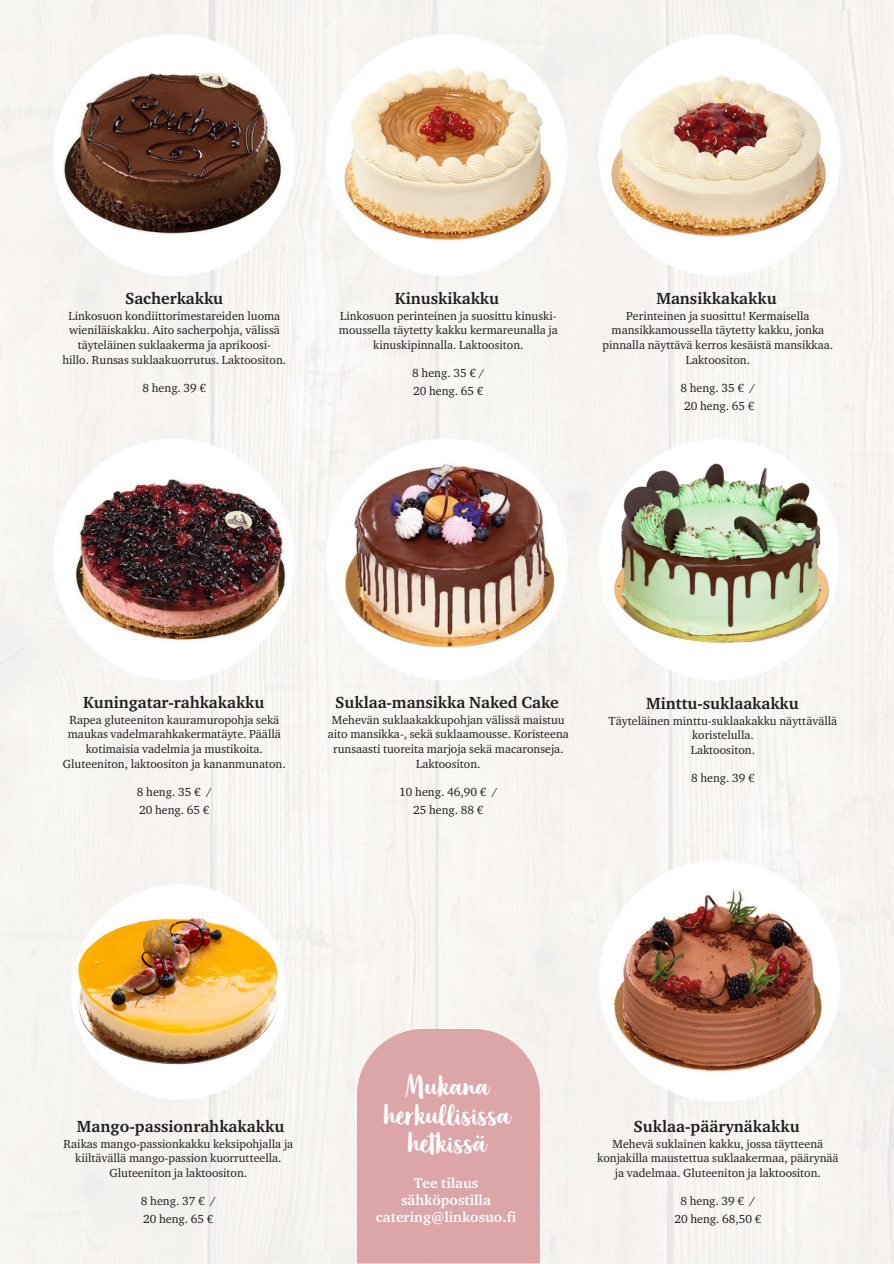
<style>
.page{position:relative;width:894px;height:1264px;background:#fff}
.page>*{position:absolute;margin:0;border:0;box-sizing:border-box;transform-origin:0 0}
.t1{font:30.9px/28px "Organika Script";color:#fff;text-align:center}
.t2{font:700 16.5px "Charter ITC Std";color:#1d1d1b}
.t3{font:700 14.55px/17.2px "Charter ITC Std";color:#fff;text-align:center}
.t4{font:12px/14.7px "Charter ITC Std";color:#1d1d1b;text-align:center}
</style>
<div class="page">
<img style="left:0;top:0;width:893px;height:1263px">
<img style="left:594px;top:457px;width:247px;height:195px">
<div style="left:357px;top:1028px;width:182px;height:235px;background:#dca5a8"></div>
<div style="left:71px;top:884px;width:215px;height:215px;background:#fff;border-radius:50%"></div>
<img style="left:45px;top:894px;width:258px;height:173px">
<h3 class="t2" style="left:125px;top:292px;width:100px">Sacherkakku</h3>
<h3 class="t4" style="left:68px;top:309px;width:213px">Linkosuon kondiittorimestareiden luoma wieniläiskakku. Aito sacherpohja, välissä täyteläinen suklaakerma ja aprikoosi-</h3>
<p class="t4" style="left:62px;top:353px;width:225px">hillo. Runsas suklaakuorrutus. Laktoositon.</p>
<p class="t4" style="left:142px;top:381px;width:65px">8 heng. 39 €</p>
<p class="t2" style="left:395px;top:292px;width:106px">Kinuskikakku</p>
<p class="t4" style="left:339px;top:309px;width:220px">Linkosuon perinteinen ja suosittu kinuski&shy;moussella täytetty kakku kermareunalla ja kinuskipinnalla. Laktoositon.</p>
<h3 class="t4" style="left:412px;top:367px;width:74px">8 heng. 35 € /</h3>
<p class="t4" style="left:413px;top:385px;width:72px">20 heng. 65 €</p>
<p class="t2" style="left:656px;top:292px;width:122px">Mansikkakakku</p>
<h2 class="t4" style="left:602px;top:309px;width:232px">Perinteinen ja suosittu! Kermaisella mansikkamoussella täytetty kakku, jonka pinnalla näyttävä kerros kesäistä mansikkaa.<br>Laktoositon.</h2>
<h3 class="t4" style="left:680px;top:381px;width:76px">8 heng. 35 € /</h3>
<p class="t4" style="left:683px;top:399px;width:72px">20 heng. 65 €</p>
<p class="t2" style="left:83px;top:696px;width:182px">Kuningatar-rahkakakku</p>
<p class="t4" style="left:63px;top:713px;width:224px">Rapea gluteeniton kauramuropohja sekä maukas vadelmarahkakermatäyte. Päällä kotimaisia vadelmia ja mustikoita.<br>Gluteeniton, laktoositon ja kananmunaton.</p>
<p class="t4" style="left:137px;top:785px;width:76px">8 heng. 35 € /</p>
<p class="t4" style="left:139px;top:803px;width:72px">20 heng. 65 €</p>
<p class="t2" style="left:335px;top:696px;width:225px">Suklaa-mansikka Naked Cake</p>
<p class="t4" style="left:328px;top:713px;width:242px">Mehevän suklaakakkupohjan välissä maistuu aito mansikka-, sekä suklaamousse. Koristeena runsaasti tuoreita marjoja sekä macaronseja.<br>Laktoositon.</p>
<p class="t4" style="left:399px;top:785px;width:100px">10 heng. 46,90 € /</p>
<h1 class="t4" style="left:413px;top:803px;width:72px">25 heng. 88 €</h1>
<h3 class="t2" style="left:646px;top:696px;width:154px">Minttu-suklaakakku</h3>
<h3 class="t4" style="left:608px;top:714px;width:230px">Täyteläinen minttu-suklaakakku näyttävällä koristelulla.</h3>
<p class="t4" style="left:690px;top:743px;width:66px">Laktoositon.</p>
<p class="t4" style="left:690px;top:772px;width:65px">8 heng. 39 €</p>
<p class="t2" style="left:77px;top:1119px;width:209px">Mango-passionrahkakakku</p>
<h3 class="t4" style="left:63px;top:1137px;width:231px">Raikas mango-passionkakku keksipohjalla ja kiiltävällä mango-passion kuorrutteella.</h3>
<p class="t4" style="left:109px;top:1166px;width:139px">Gluteeniton ja laktoositon.</p>
<p class="t4" style="left:141px;top:1194px;width:76px">8 heng. 37 € /</p>
<p class="t4" style="left:143px;top:1212px;width:72px">20 heng. 65 €</p>
<p class="t1" style="left:382px;top:1072px;width:128px">Mukana herkullisissa hetkissä</p>
<p class="t3" style="left:376px;top:1175px;width:142px">Tee tilaus sähköpostilla catering@linkosuo.fi</p>
<p class="t2" style="left:633px;top:1119px;width:168px">Suklaa-päärynäkakku</p>
<p class="t4" style="left:597px;top:1137px;width:243px">Mehevä suklainen kakku, jossa täytteenä konjakilla maustettua suklaakermaa, päärynää ja vadelmaa. Gluteeniton ja laktoositon.</p>
<p class="t4" style="left:680px;top:1194px;width:76px">8 heng. 39 € /</p>
<p class="t4" style="left:674px;top:1212px;width:89px">20 heng. 68,50 €</p>
</div>
